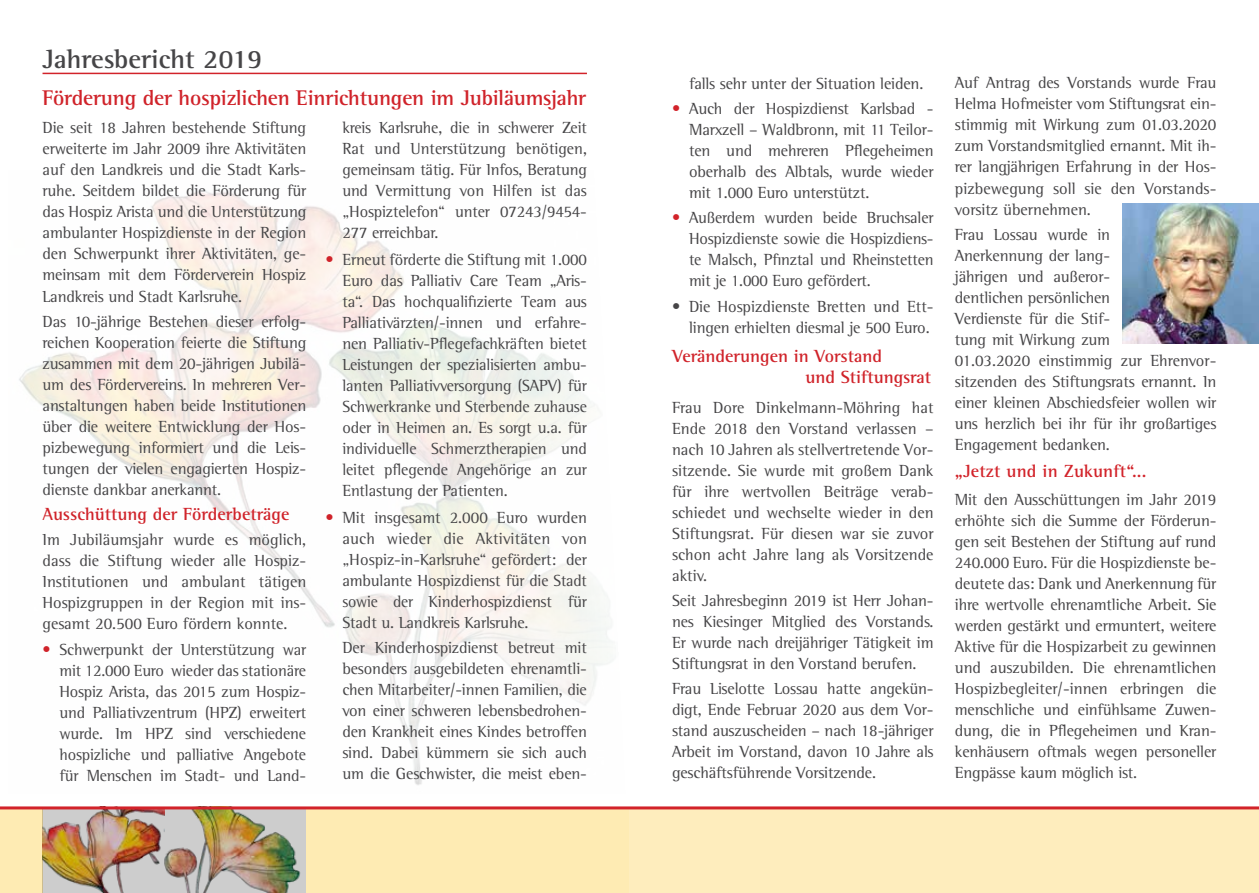
<style>
.page{position:relative;width:1259px;height:893px;background:#fff}
.page>*{position:absolute;margin:0;border:0;box-sizing:border-box;transform-origin:0 0}
.t1{font:700 27px "Rotis Semi Serif Std";color:#464547}
.t2{font:700 21.75px "Rotis Semi Serif Std";letter-spacing:-.01em;color:#d0232a}
.t3{font:700 18px/21px "Rotis Semi Serif Std";color:#d0232a}
.t4{font:700 18px "Rotis Semi Serif Std";letter-spacing:.01em;color:#d2232a}
.t5{font:16.5px/21px "Rotis Semi Serif Std";letter-spacing:-.01em;color:#464547;text-align:justify}
.s1{color:#d0232a}
.s2{color:#d2232a}
</style>
<div class="page">
<img style="left:19px;top:189px;width:592px;height:596px">
<div style="left:306px;top:808px;width:327px;height:85px;background:#feebb3"></div>
<div style="left:629px;top:809px;width:630px;height:84px;background:#feedbd"></div>
<hr style="left:43px;top:73px;width:544px;height:1px;background:#d2232a">
<div style="left:0;top:808px;width:43px;height:85px;background:#feebb3"></div>
<img style="left:43px;top:809px;width:263px;height:84px">
<hr style="left:0;top:806px;width:1259px;height:3px;background:#d2232a">
<img style="left:1123px;top:203px;width:136px;height:141px">
<h1 class="t1" style="left:43px;top:43px;width:221px">Jahresbericht 2019</h1>
<h2 class="t2" style="left:43px;top:85px;width:545px">Förderung der hospizlichen Einrichtungen im Jubiläumsjahr</h2>
<p class="t5" style="left:43px;top:117px;width:265px">Die seit 18 Jahren bestehende Stiftung erweiterte im Jahr 2009 ihre Aktivitäten auf den Landkreis und die Stadt Karls&shy;ruhe. Seitdem bildet die Förderung für das Hospiz Arista und die Unterstützung ambulanter Hospizdienste in der Region den Schwerpunkt ihrer Aktivitäten, ge&shy;meinsam mit dem Förderverein Hospiz Landkreis und Stadt Karlsruhe.</p>
<p class="t5" style="left:43px;top:311px;width:265px">Das 10-jährige Bestehen dieser erfolg&shy;reichen Kooperation feierte die Stiftung zusammen mit dem 20-jährigen Jubilä&shy;um des Fördervereins. In mehreren Ver&shy;anstaltungen haben beide Institutionen über die weitere Entwicklung der Hos&shy;pizbewegung informiert und die Leis&shy;tungen der vielen engagierten Hospiz&shy;dienste dankbar anerkannt.</p>
<p class="t3" style="left:43px;top:503px;width:248px">Ausschüttung der Förderbeträge</p>
<p class="t5" style="left:43px;top:529px;width:265px">Im Jubiläumsjahr wurde es möglich, dass die Stiftung wieder alle Hospiz-Institutionen und ambulant tätigen Hospizgruppen in der Region mit ins&shy;gesamt 20.500 Euro fördern konnte.</p>
<p class="t5" style="left:60px;top:638px;width:248px;text-indent:-17px"><span class="s1">•</span> Schwerpunkt der Unterstützung war mit 12.000 Euro wieder das stationäre Hospiz Arista, das 2015 zum Hospiz&shy;und Palliativzentrum (HPZ) erweitert wurde. Im HPZ sind verschiedene hospizliche und palliative Angebote für Menschen im Stadt- und Land-</p>
<p class="t5" style="left:342px;top:117px;width:246px">kreis Karlsruhe, die in schwerer Zeit Rat und Unterstützung benötigen, gemeinsam tätig. Für Infos, Beratung und Vermittung von Hilfen ist das „Hospiztelefon“ unter 07243/9454- 277 erreichbar.</p>
<p class="t5" style="left:342px;top:249px;width:246px;text-indent:-17px"><span class="s1">•</span> Erneut förderte die Stiftung mit 1.000<br>Euro das Palliativ Care Team „Aris&shy;ta“. Das hochqualifizierte Team aus Palliativärzten/-innen und erfahre&shy;nen Palliativ-Pflegefachkräften bietet Leistungen der spezialisierten ambu&shy;lanten Palliativversorgung (SAPV) für Schwerkranke und Sterbende zuhause oder in Heimen an. Es sorgt u.a. für individuelle Schmerztherapien und leitet pflegende Angehörige an zur Entlastung der Patienten.</p>
<p class="t5" style="left:342px;top:506px;width:246px;text-indent:-17px"><span class="s1">•</span> Mit insgesamt 2.000 Euro wurden auch wieder die Aktivitäten von „Hospiz-in-Karlsruhe“ gefördert: der ambulante Hospizdienst für die Stadt sowie der Kinderhospizdienst für Stadt u. Landkreis Karlsruhe.</p>
<p class="t5" style="left:342px;top:637px;width:246px">Der Kinderhospizdienst betreut mit besonders ausgebildeten ehrenamtli&shy;chen Mitarbeiter/-innen Familien, die von einer schweren lebensbedrohen&shy;den Krankheit eines Kindes betroffen sind. Dabei kümmern sie sich auch um die Geschwister, die meist eben-</p>
<p class="t5" style="left:689px;top:73px;width:236px">falls sehr unter der Situation leiden.</p>
<p class="t5" style="left:689px;top:98px;width:246px;text-indent:-17px"><span class="s2">•</span> Auch der Hospizdienst Karlsbad - Marxzell – Waldbronn, mit 11 Teilor&shy;ten und mehreren Pflegeheimen oberhalb des Albtals, wurde wieder mit 1.000 Euro unterstützt.</p>
<p class="t5" style="left:689px;top:207px;width:246px;text-indent:-17px"><span class="s2">•</span> Außerdem wurden beide Bruchsaler Hospizdienste sowie die Hospizdiens&shy;te Malsch, Pfinztal und Rheinstetten mit je 1.000 Euro gefördert.</p>
<p class="t5" style="left:672px;top:296px;width:263px;text-align:right">• Die Hospizdienste Bretten und Ett&shy;lingen erhielten diesmal je 500 Euro.</p>
<p class="t3" style="left:805px;top:345px;width:127px;text-indent:-133px">Veränderungen in Vorstand<br>und Stiftungsrat</p>
<p class="t5" style="left:672px;top:397px;width:263px">Frau Dore Dinkelmann-Möhring hat Ende 2018 den Vorstand verlassen – nach 10 Jahren als stellvertretende Vor&shy;sitzende. Sie wurde mit großem Dank für ihre wertvollen Beiträge verab&shy;schiedet und wechselte wieder in den Stiftungsrat. Für diesen war sie zuvor schon acht Jahre lang als Vorsitzende aktiv.</p>
<p class="t5" style="left:672px;top:590px;width:263px">Seit Jahresbeginn 2019 ist Herr Johan&shy;nes Kiesinger Mitglied des Vorstands.<br>Er wurde nach dreijähriger Tätigkeit im Stiftungsrat in den Vorstand berufen.</p>
<p class="t5" style="left:672px;top:678px;width:263px">Frau Liselotte Lossau hatte angekün&shy;digt, Ende Februar 2020 aus dem Vor&shy;stand auszuscheiden – nach 18-jähriger Arbeit im Vorstand, davon 10 Jahre als geschäftsführende Vorsitzende.</p>
<p class="t5" style="left:955px;top:72px;width:263px">Auf Antrag des Vorstands wurde Frau Helma Hofmeister vom Stiftungsrat ein&shy;stimmig mit Wirkung zum 01.03.2020 zum Vorstandsmitglied ernannt. Mit ih&shy;rer langjährigen Erfahrung in der Hos&shy;pizbewegung soll sie den Vorstands&shy;vorsitz übernehmen.</p>
<p class="t5" style="left:955px;top:224px;width:263px;text-align:left">Frau Lossau wurde in<br>Anerkennung der lang-<br>jährigen und außeror-<br>dentlichen persönlichen<br>Verdienste für die Stif-<br>tung mit Wirkung zum<br>01.03.2020 einstimmig zur Ehrenvor&shy;sitzenden des Stiftungsrats ernannt. In einer kleinen Abschiedsfeier wollen wir uns herzlich bei ihr für ihr großartiges<br>Engagement bedanken.</p>
<p class="t4" style="left:955px;top:460px;width:193px">„Jetzt und in Zukunft“...</p>
<p class="t5" style="left:955px;top:488px;width:263px">Mit den Ausschüttungen im Jahr 2019 erhöhte sich die Summe der Förderun&shy;gen seit Bestehen der Stiftung auf rund 240.000 Euro. Für die Hospizdienste be&shy;deutete das: Dank und Anerkennung für ihre wertvolle ehrenamtliche Arbeit. Sie werden gestärkt und ermuntert, weitere Aktive für die Hospizarbeit zu gewinnen und auszubilden. Die ehrenamtlichen Hospizbegleiter/-innen erbringen die menschliche und einfühlsame Zuwen&shy;dung, die in Pflegeheimen und Kran&shy;kenhäusern oftmals wegen personeller Engpässe kaum möglich ist.</p>
</div>
